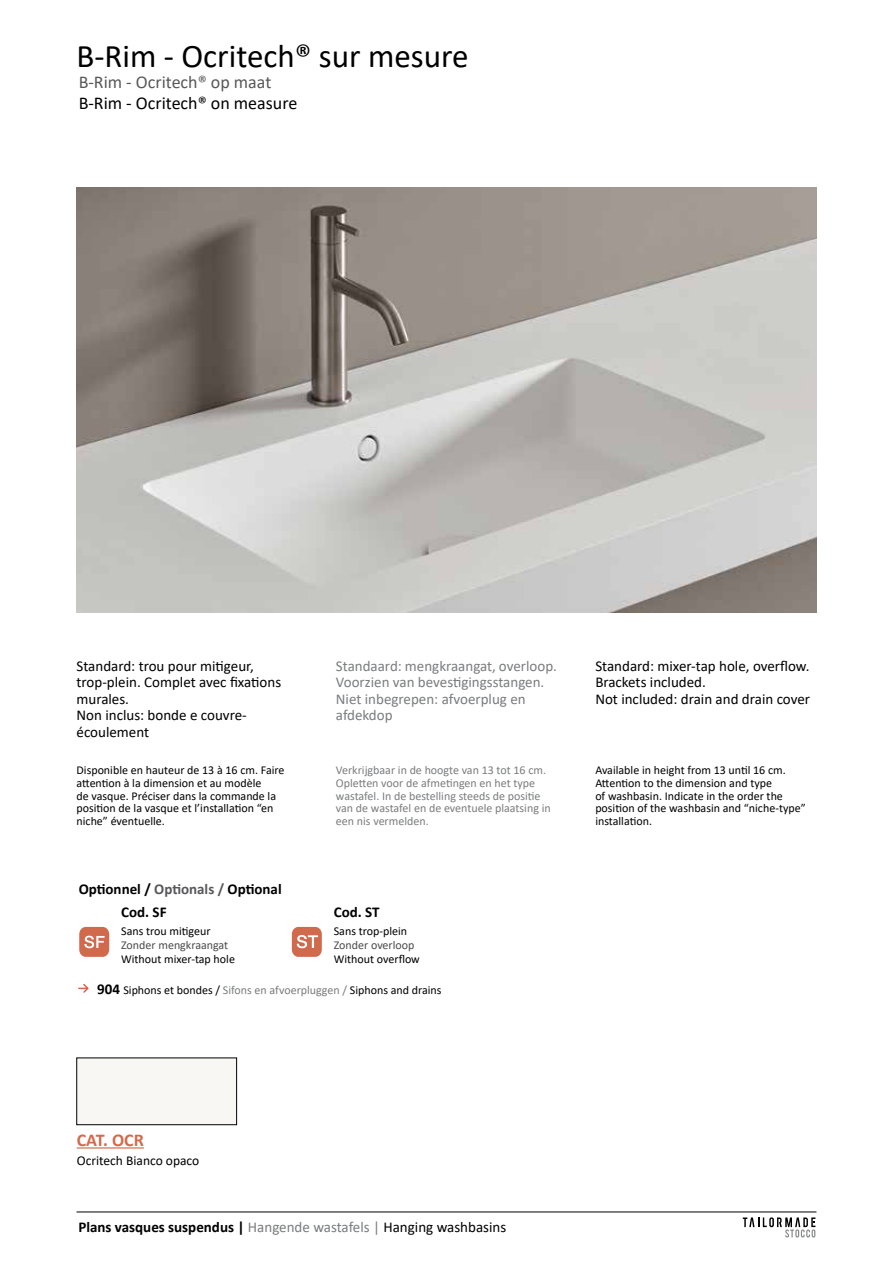
<style>
.page{position:relative;width:893px;height:1263px;background:#fff}
.page>*{position:absolute;margin:0;border:0;box-sizing:border-box;transform-origin:0 0}
.t1{font:33px "Calibri";color:#000}
.t2{font:18px "Calibri";color:#000}
.t3{font:18px "Calibri";color:#58585a}
.t4{font:700 18px "Calibri";color:#d26a4c}
.t5{font:15px/16.5px "Calibri";color:#000}
.t6{font:15px/16.5px "Calibri";color:#7b7c7e}
.t7{font:700 15px/23.7px "Calibri";color:#000}
.t8{font:13.5px "Calibri";color:#000}
.t9{font:12px/12.8px "Calibri";color:#000}
.t10{font:12px/12.8px "Calibri";color:#7b7c7e}
.t11{font:12px "Calibri";color:#4b4b4d}
.s1{color:#58585a}
.s2{font-weight:700;font-size:15px}
.s3{color:#7b7c7e}
.s4{font-weight:400;color:#7b7c7e}
.s5{font-weight:400}
</style>
<div class="page">
<hr style="left:77px;top:1212px;width:739px;height:1px;background:#000">
<hr style="left:77px;top:1147px;width:67px;height:1px;background:#d26a4c">
<div style="left:77px;top:1058px;width:160px;height:67px;background:#f9f7f3;border:1px solid #000"></div>
<img style="left:77px;top:187px;width:739px;height:426px">
<svg style="left:78px;top:984px;width:11px;height:9px"></svg>
<svg style="left:79px;top:927px;width:30px;height:30px"></svg>
<svg style="left:292px;top:927px;width:30px;height:30px"></svg>
<svg style="left:743px;top:1217px;width:72px;height:20px"></svg>
<h1 class="t1" style="left:77px;top:33px;width:394px">B-Rim - Ocritech® sur mesure</h1>
<h2 class="t3" style="left:79px;top:70px;width:194px">B-Rim - Ocritech® op maat</h2>
<h2 class="t2" style="left:79px;top:91px;width:220px">B-Rim - Ocritech® on measure</h2>
<p class="t5" style="left:77px;top:657px;width:206px">Standard: trou pour mitigeur, trop-plein. Complet avec fixations murales.<br>Non inclus: bonde e couvre&shy;écoulement</p>
<p class="t6" style="left:336px;top:657px;width:223px">Standaard: mengkraangat, overloop.<br>Voorzien van bevestigingsstangen.<br>Niet inbegrepen: afvoerplug en afdekdop</p>
<p class="t5" style="left:595px;top:657px;width:216px">Standard: mixer-tap hole, overflow.<br>Brackets included.<br>Not included: drain and drain cover</p>
<p class="t9" style="left:77px;top:763px;width:209px">Disponible en hauteur de 13 à 16 cm. Faire attention à la dimension et au modèle<br>de vasque. Préciser dans la commande la position de la vasque et l’installation “en niche” éventuelle.</p>
<p class="t10" style="left:336px;top:763px;width:216px">Verkrijgbaar in de hoogte van 13 tot 16 cm.<br>Opletten voor de afmetingen en het type wastafel. In de bestelling steeds de positie van de wastafel en de eventuele plaatsing in een nis vermelden.</p>
<p class="t9" style="left:595px;top:763px;width:212px">Available in height from 13 until 16 cm.<br>Attention to the dimension and type<br>of washbasin. Indicate in the order the position of the washbasin and “niche-type” installation.</p>
<p class="t7" style="left:121px;top:877px;width:162px;text-indent:-43px">Optionnel / <span class="s1">Optionals /</span> Optional<br>Cod. SF</p>
<p class="t9" style="left:121px;top:924px;width:91px">Sans trou mitigeur</p>
<p class="t11" style="left:121px;top:937px;width:109px">Zonder mengkraangat</p>
<p class="t9" style="left:121px;top:953px;width:115px">Without mixer-tap hole</p>
<p class="t7" style="left:334px;top:900px;width:47px">Cod. ST</p>
<p class="t9" style="left:334px;top:924px;width:75px">Sans trop-plein</p>
<p class="t11" style="left:334px;top:937px;width:82px">Zonder overloop</p>
<p class="t9" style="left:334px;top:953px;width:88px">Without overflow</p>
<p class="t9" style="left:97px;top:984px;width:346px"><span class="s2">904</span> Siphons et bondes / <span class="s3">Sifons en afvoerpluggen /</span> Siphons and drains</p>
<h2 class="t4" style="left:77px;top:1127px;width:69px">CAT. OCR</h2>
<p class="t8" style="left:77px;top:1151px;width:124px">Ocritech Bianco opaco</p>
<p class="t7" style="left:78px;top:1215px;width:429px">Plans vasques suspendus | <span class="s4">Hangende wastafels |</span> <span class="s5">Hanging washbasins</span></p>
</div>
